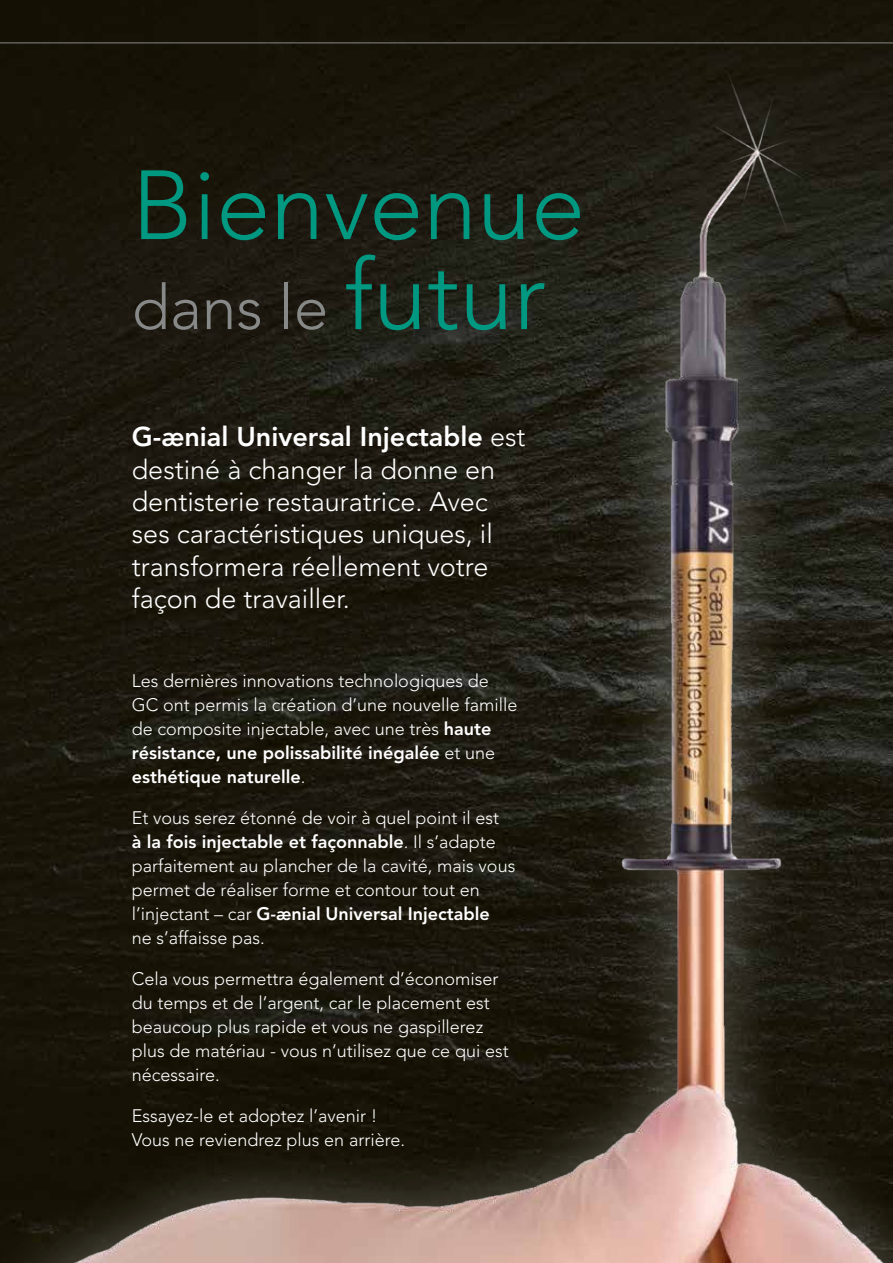
<style>
.page{position:relative;width:893px;height:1263px;background:#fff}
.page>*{position:absolute;margin:0;border:0;box-sizing:border-box;transform-origin:0 0}
.t1{font:300 97.05px "Avenir";color:#009880}
.t2{font:300 61.95px "Avenir";color:#878988}
.t3{font:300 27px/32.4px "Avenir";color:#fff}
.t4{font:300 18px/24px "Avenir";color:#fff}
.s1{font-size:97.05px;color:#009880}
.s2{font-weight:800}
</style>
<div class="page">
<div style="left:0;top:63px;width:893px;height:1200px;background:#181408"></div>
<img style="left:40px;top:12px;width:853px;height:1251px">
<svg style="left:0;top:42px;width:893px;height:27px"></svg>
<h1 class="t1" style="left:132px;top:149px;width:455px">Bienvenue</h1>
<h2 class="t2" style="left:132px;top:271px;width:415px">dans le <span class="s1">futur</span></h2>
<h3 class="t3" style="left:132px;top:421px;width:395px"><span class="s2">G-ænial Universal Injectable</span> est destiné à changer la donne en dentisterie restauratrice. Avec ses caractéristiques uniques, il transformera réellement votre façon de travailler.</h3>
<p class="t4" style="left:132px;top:668px;width:387px">Les dernières innovations technologiques de GC ont permis la création d’une nouvelle famille de composite injectable, avec une très <span class="s2">haute résistance, une polissabilité inégalée</span> et une <span class="s2">esthétique naturelle</span>.</p>
<p class="t4" style="left:132px;top:805px;width:385px">Et vous serez étonné de voir à quel point il est<br><span class="s2">à la fois injectable et façonnable</span>. Il s’adapte parfaitement au plancher de la cavité, mais vous permet de réaliser forme et contour tout en l’injectant – car <span class="s2">G-ænial Universal Injectable<br></span>ne s’affaisse pas.</p>
<p class="t4" style="left:132px;top:966px;width:378px">Cela vous permettra également d’économiser du temps et de l’argent, car le placement est beaucoup plus rapide et vous ne gaspillerez plus de matériau - vous n’utilisez que ce qui est nécessaire.</p>
<p class="t4" style="left:132px;top:1103px;width:275px">Essayez-le et adoptez l’avenir !<br>Vous ne reviendrez plus en arrière.</p>
</div>
